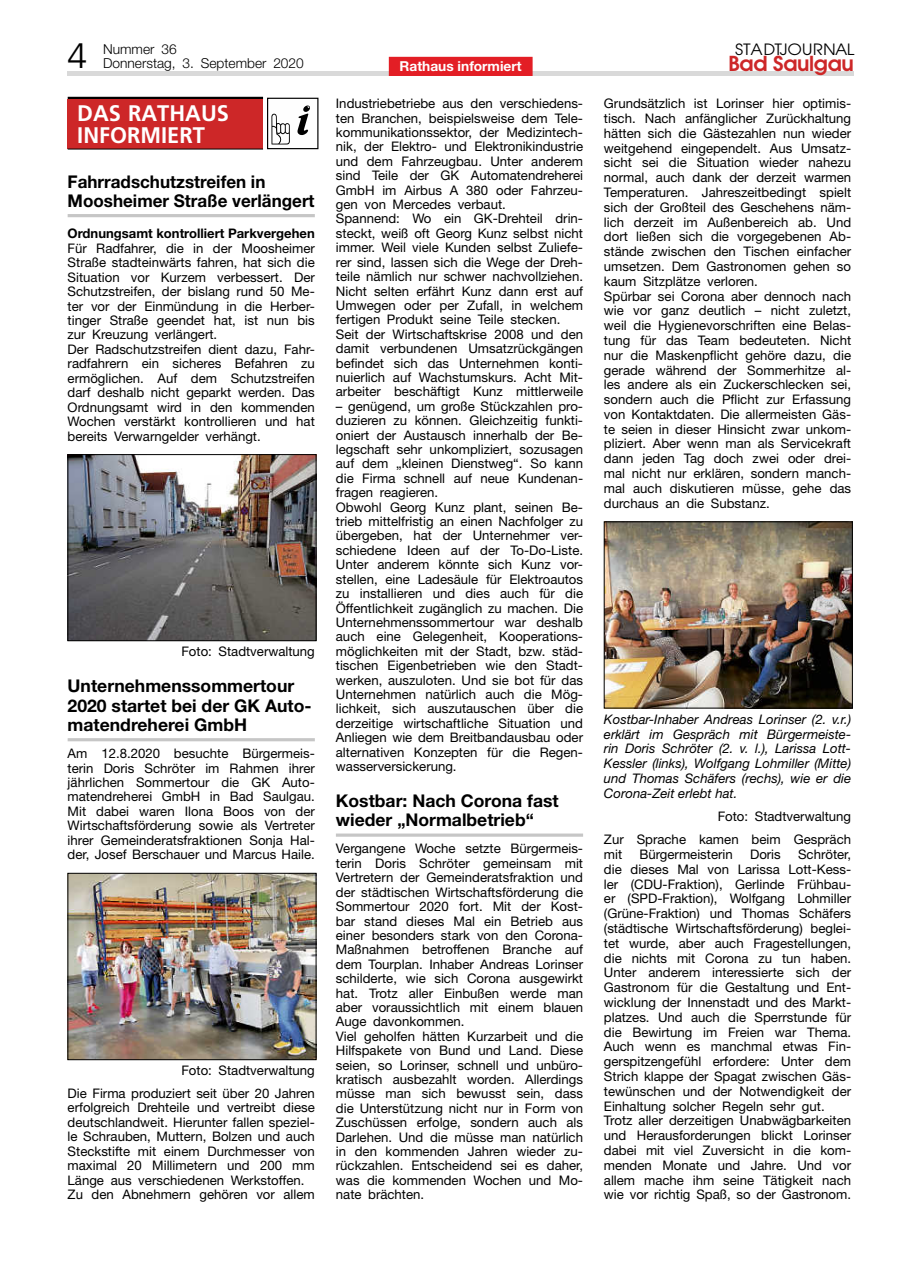
<style>
.page{position:relative;width:902px;height:1280px;background:#fff}
.page>*{position:absolute;margin:0;border:0;box-sizing:border-box;transform-origin:0 0}
.t1{font:300 35.1px "Frutiger";color:#000}
.t2{font:700 22.5px/21.9px "Frutiger";color:#fff}
.t3{font:600 21.45px "Avant Garde Two BQ";letter-spacing:-.02em;color:#cd2728}
.t4{font:700 17.55px/19.2px "Helvetica Neue";color:#000}
.t5{font:16.35px "Avant Garde Two BQ";color:#000;scale:1.08 1}
.t6{font:300 13.65px/13.5px "Helvetica Neue";color:#000}
.t7{font:700 13.65px "Helvetica Neue";color:#fff}
.t8{font:13.2px/14.4px "Helvetica Neue";color:#000}
.t9{font:italic 13.2px/14.9px "Helvetica Neue";color:#000;text-align:justify}
.t10{font:700 13.2px "Helvetica Neue";color:#000}
</style>
<div class="page">
<div style="left:68px;top:71px;width:785px;height:5px;background:#d9d9d9"></div>
<div style="left:389px;top:57px;width:143px;height:19px;background:#e31e25"></div>
<hr style="left:68px;top:214px;width:247px;height:3px;background:#c6c6c6">
<hr style="left:68px;top:738px;width:247px;height:3px;background:#c6c6c6">
<div style="left:267px;top:98px;width:51px;height:51px;border:1px solid #000"></div>
<svg style="left:297px;top:105px;width:13px;height:30px"></svg>
<svg style="left:271px;top:113px;width:19px;height:32px"></svg>
<hr style="left:68px;top:97px;width:195px;height:2px;background:#000">
<div style="left:68px;top:99px;width:195px;height:50px;background:#cd2728"></div>
<hr style="left:68px;top:149px;width:195px;height:1px;background:#000">
<img style="left:70px;top:456px;width:244px;height:183px">
<div style="left:68px;top:454px;width:248px;height:187px;border:1px solid #000"></div>
<img style="left:70px;top:875px;width:244px;height:183px">
<div style="left:68px;top:873px;width:248px;height:187px;border:1px solid #000"></div>
<svg style="left:336px;top:833px;width:247px;height:4px"></svg>
<img style="left:606px;top:524px;width:244px;height:182px">
<div style="left:604px;top:522px;width:248px;height:186px;border:1px solid #000"></div>
<h1 class="t1" style="left:68px;top:36px;width:21px">4</h1>
<p class="t6" style="left:103px;top:42px;width:202px">Nummer 36<br>Donnerstag, 3. September 2020</p>
<p class="t5" style="left:735px;top:40px;width:112px">STADTJOURNAL</p>
<p class="t7" style="left:399px;top:58px;width:123px">Rathaus informiert</p>
<h3 class="t3" style="left:728px;top:51px;width:127px">Bad Saulgau</h3>
<h2 class="t2" style="left:77px;top:102px;width:153px">DAS RATHAUS<br>INFORMIERT</h2>
<h3 class="t4" style="left:68px;top:171px;width:248px">Fahrradschutzstreifen in<br>Moosheimer Straße verlängert</h3>
<p class="t10" style="left:68px;top:225px;width:248px">Ordnungsamt kontrolliert Parkvergehen</p>
<p class="t8" style="left:68px;top:241px;width:249px">Für Radfahrer, die in der Moosheimer Straße stadteinwärts fahren, hat sich die Situation vor Kurzem verbessert. Der Schutzstreifen, der bislang rund 50 Me&shy;ter vor der Einmündung in die Herber&shy;tinger Straße geendet hat, ist nun bis zur Kreuzung verlängert.<br>Der Radschutzstreifen dient dazu, Fahr&shy;radfahrern ein sicheres Befahren zu ermöglichen. Auf dem Schutzstreifen darf deshalb nicht geparkt werden. Das Ordnungsamt wird in den kommenden Wochen verstärkt kontrollieren und hat bereits Verwarngelder verhängt.</p>
<p class="t8" style="left:181px;top:644px;width:135px">Foto: Stadtverwaltung</p>
<h3 class="t4" style="left:68px;top:676px;width:245px">Unternehmenssommertour<br>2020 startet bei der GK Auto&shy;matendreherei GmbH</h3>
<p class="t8" style="left:68px;top:746px;width:249px;text-align:justify">Am 12.8.2020 besuchte Bürgermeis&shy;terin Doris Schröter im Rahmen ihrer jährlichen Sommertour die GK Auto&shy;matendreherei GmbH in Bad Saulgau.<br>Mit dabei waren Ilona Boos von der Wirtschaftsförderung sowie als Vertreter ihrer Gemeinderatsfraktionen Sonja Hal&shy;der, Josef Berschauer und Marcus Haile.</p>
<p class="t8" style="left:68px;top:1059px;width:249px;line-height:23px;text-align:right">Foto: Stadtverwaltung<br>Die Firma produziert seit über 20 Jahren</p>
<p class="t8" style="left:68px;top:1100px;width:249px">erfolgreich Drehteile und vertreibt diese deutschlandweit. Hierunter fallen speziel&shy;le Schrauben, Muttern, Bolzen und auch Steckstifte mit einem Durchmesser von maximal 20 Millimetern und 200 mm Länge aus verschiedenen Werkstoffen.<br>Zu den Abnehmern gehören vor allem</p>
<p class="t8" style="left:336px;top:96px;width:249px">Industriebetriebe aus den verschiedens&shy;ten Branchen, beispielsweise dem Tele&shy;kommunikationssektor, der Medizintech&shy;nik, der Elektro- und Elektronikindustrie und dem Fahrzeugbau. Unter anderem sind Teile der GK Automatendreherei GmbH im Airbus A 380 oder Fahrzeu&shy;gen von Mercedes verbaut.<br>Spannend: Wo ein GK-Drehteil drin&shy;steckt, weiß oft Georg Kunz selbst nicht immer. Weil viele Kunden selbst Zuliefe&shy;rer sind, lassen sich die Wege der Dreh&shy;teile nämlich nur schwer nachvollziehen.<br>Nicht selten erfährt Kunz dann erst auf Umwegen oder per Zufall, in welchem fertigen Produkt seine Teile stecken.<br>Seit der Wirtschaftskrise 2008 und den damit verbundenen Umsatzrückgängen befindet sich das Unternehmen konti&shy;nuierlich auf Wachstumskurs. Acht Mit&shy;arbeiter beschäftigt Kunz mittlerweile</p>
<p class="t8" style="left:336px;top:399px;width:249px">– genügend, um große Stückzahlen pro&shy;duzieren zu können. Gleichzeitig funkti&shy;oniert der Austausch innerhalb der Be&shy;legschaft sehr unkompliziert, sozusagen auf dem „kleinen Dienstweg“. So kann die Firma schnell auf neue Kundenan&shy;fragen reagieren.<br>Obwohl Georg Kunz plant, seinen Be&shy;trieb mittelfristig an einen Nachfolger zu übergeben, hat der Unternehmer ver&shy;schiedene Ideen auf der To-Do-Liste.<br>Unter anderem könnte sich Kunz vor&shy;stellen, eine Ladesäule für Elektroautos zu installieren und dies auch für die Öffentlichkeit zugänglich zu machen. Die Unternehmenssommertour war deshalb auch eine Gelegenheit, Kooperations&shy;möglichkeiten mit der Stadt, bzw. städ&shy;tischen Eigenbetrieben wie den Stadt&shy;werken, auszuloten. Und sie bot für das Unternehmen natürlich auch die Mög&shy;lichkeit, sich auszutauschen über die derzeitige wirtschaftliche Situation und Anliegen wie dem Breitbandausbau oder alternativen Konzepten für die Regen&shy;wasserversickerung.</p>
<h3 class="t4" style="left:336px;top:791px;width:224px">Kostbar: Nach Corona fast wieder „Normalbetrieb“</h3>
<p class="t8" style="left:336px;top:841px;width:249px">Vergangene Woche setzte Bürgermeis&shy;terin Doris Schröter gemeinsam mit Vertretern der Gemeinderatsfraktion und der städtischen Wirtschaftsförderung die Sommertour 2020 fort. Mit der Kost&shy;bar stand dieses Mal ein Betrieb aus einer besonders stark von den Corona-Maßnahmen betroffenen Branche auf dem Tourplan. Inhaber Andreas Lorinser schilderte, wie sich Corona ausgewirkt hat. Trotz aller Einbußen werde man aber voraussichtlich mit einem blauen Auge davonkommen.<br>Viel geholfen hätten Kurzarbeit und die Hilfspakete von Bund und Land. Diese seien, so Lorinser, schnell und unbüro&shy;kratisch ausbezahlt worden. Allerdings müsse man sich bewusst sein, dass die Unterstützung nicht nur in Form von Zuschüssen erfolge, sondern auch als Darlehen. Und die müsse man natürlich in den kommenden Jahren wieder zu&shy;rückzahlen. Entscheidend sei es daher, was die kommenden Wochen und Mo&shy;nate brächten.</p>
<p class="t8" style="left:604px;top:96px;width:249px;line-height:14.9px">Grundsätzlich ist Lorinser hier optimis&shy;tisch. Nach anfänglicher Zurückhaltung hätten sich die Gästezahlen nun wieder weitgehend eingependelt. Aus Umsatz&shy;sicht sei die Situation wieder nahezu normal, auch dank der derzeit warmen Temperaturen. Jahreszeitbedingt spielt sich der Großteil des Geschehens näm&shy;lich derzeit im Außenbereich ab. Und dort ließen sich die vorgegebenen Ab&shy;stände zwischen den Tischen einfacher umsetzen. Dem Gastronomen gehen so kaum Sitzplätze verloren.<br>Spürbar sei Corona aber dennoch nach wie vor ganz deutlich – nicht zuletzt, weil die Hygienevorschriften eine Belas&shy;tung für das Team bedeuteten. Nicht nur die Maskenpflicht gehöre dazu, die gerade während der Sommerhitze al&shy;les andere als ein Zuckerschlecken sei, sondern auch die Pflicht zur Erfassung von Kontaktdaten. Die allermeisten Gäs&shy;te seien in dieser Hinsicht zwar unkom&shy;pliziert. Aber wenn man als Servicekraft dann jeden Tag doch zwei oder drei&shy;mal nicht nur erklären, sondern manch&shy;mal auch diskutieren müsse, gehe das durchaus an die Substanz.</p>
<p class="t9" style="left:604px;top:711px;width:249px">Kostbar-Inhaber Andreas Lorinser (2. v.r.) erklärt im Gespräch mit Bürgermeiste&shy;rin Doris Schröter (2. v. l.), Larissa Lott-Kessler (links), Wolfgang Lohmiller (Mitte) und Thomas Schäfers (rechs), wie er die Corona-Zeit erlebt hat.</p>
<p class="t8" style="left:604px;top:804px;width:249px;line-height:23.2px;text-align:right">Foto: Stadtverwaltung<br>Zur Sprache kamen beim Gespräch</p>
<p class="t8" style="left:604px;top:847px;width:20px">mit</p>
<p class="t8" style="left:639px;top:847px;width:95px">Bürgermeisterin</p>
<p class="t8" style="left:750px;top:847px;width:32px">Doris</p>
<p class="t8" style="left:604px;top:847px;width:249px;line-height:14.9px;text-indent:194px">Schröter, die dieses Mal von Larissa Lott-Kess&shy;ler (CDU-Fraktion), Gerlinde Frühbau&shy;er (SPD-Fraktion), Wolfgang Lohmiller (Grüne-Fraktion) und Thomas Schäfers (städtische Wirtschaftsförderung) beglei&shy;tet wurde, aber auch Fragestellungen, die nichts mit Corona zu tun haben.<br>Unter anderem interessierte sich der Gastronom für die Gestaltung und Ent&shy;wicklung der Innenstadt und des Markt&shy;platzes. Und auch die Sperrstunde für die Bewirtung im Freien war Thema.<br>Auch wenn es manchmal etwas Fin&shy;gerspitzengefühl erfordere: Unter dem Strich klappe der Spagat zwischen Gäs&shy;tewünschen und der Notwendigkeit der Einhaltung solcher Regeln sehr gut.<br>Trotz aller derzeitigen Unabwägbarkeiten und Herausforderungen blickt Lorinser dabei mit viel Zuversicht in die kom&shy;menden Monate und Jahre. Und vor allem mache ihm seine Tätigkeit nach wie vor richtig Spaß, so der Gastronom.</p>
</div>
